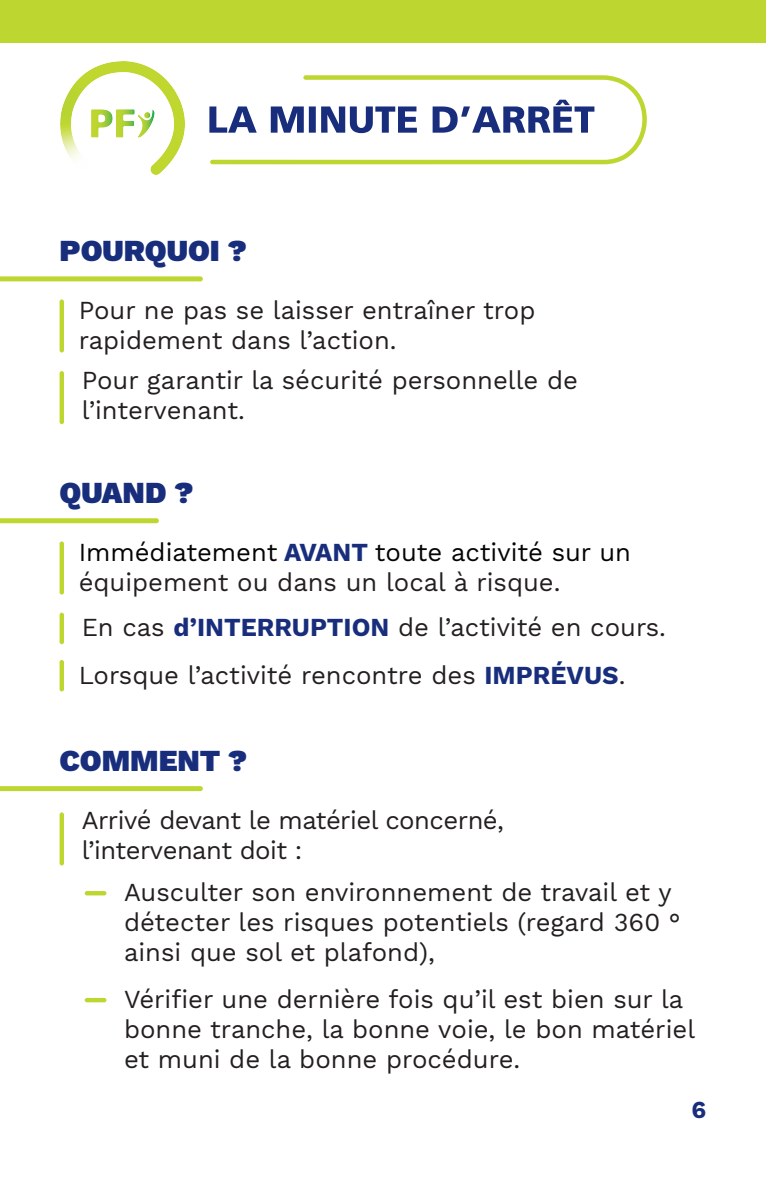
<style>
.page{position:relative;width:766px;height:1191px;background:#fff}
.page>*{position:absolute;margin:0;border:0;box-sizing:border-box;transform-origin:0 0}
.Sous_titres{font:900 30px "Work Sans";color:#182d7c}
.Body_text{font:25.5px/30px "Work Sans";color:#231f20}
.Body_text-2{font:25.5px/30px "Work Sans";letter-spacing:-.02em;color:#231f20}
.Mise_en_gras{font:25.5px "Work Sans";color:#040503}
.t1{font:700 24px "Work Sans";color:#182d7c}
.s1{font-weight:700;color:#182d7c}
</style>
<div class="page">
<hr style="left:60px;top:299px;width:4px;height:53px;background:#bed630;border-radius:2px">
<hr style="left:60px;top:371px;width:4px;height:53px;background:#bed630;border-radius:2px">
<hr style="left:60px;top:541px;width:4px;height:53px;background:#bed630;border-radius:2px">
<hr style="left:60px;top:812px;width:4px;height:53px;background:#bed630;border-radius:2px">
<svg style="left:210px;top:75px;width:437px;height:90px"></svg>
<svg style="left:209px;top:100px;width:385px;height:33px"></svg>
<img style="left:60px;top:62px;width:124px;height:112px">
<hr style="left:60px;top:612px;width:4px;height:32px;background:#bed630;border-radius:2px">
<hr style="left:60px;top:660px;width:4px;height:31px;background:#bed630;border-radius:2px">
<hr style="left:85px;top:891px;width:21px;height:4px;background:#bed630;border-radius:2px">
<hr style="left:85px;top:998px;width:21px;height:4px;background:#bed630;border-radius:2px">
<svg style="left:0;top:276px;width:203px;height:5px"></svg>
<svg style="left:0;top:786px;width:203px;height:5px"></svg>
<svg style="left:0;top:518px;width:159px;height:5px"></svg>
<div style="left:0;top:0;width:765px;height:43px;background:#bed630"></div>
<p class="Sous_titres" style="left:60px;top:233px;width:189px">POURQUOI ?</p>
<p class="Body_text" style="left:79px;top:296px;width:458px">Pour ne pas se laisser entraîner trop rapidement dans l’action.</p>
<p class="Body_text" style="left:82px;top:366px;width:497px">Pour garantir la sécurité personnelle de</p>
<p class="Body_text" style="left:82px;top:396px;width:165px">l’intervenant.</p>
<p class="Sous_titres" style="left:60px;top:475px;width:135px">QUAND ?</p>
<p class="Mise_en_gras" style="left:79px;top:537px;width:553px">Immédiatement <span class="s1">AVANT</span> toute activité sur un</p>
<p class="Body_text" style="left:79px;top:568px;width:483px">équipement ou dans un local à risque.</p>
<p class="Body_text" style="left:82px;top:613px;width:585px">En cas <span class="s1">d’INTERRUPTION</span> de l’activité en cours.</p>
<p class="Body_text" style="left:79px;top:661px;width:548px">Lorsque l’activité rencontre des <span class="s1">IMPRÉVUS</span>.</p>
<p class="Sous_titres" style="left:60px;top:743px;width:189px">COMMENT ?</p>
<p class="Body_text-2" style="left:82px;top:806px;width:424px">Arrivé devant le matériel concerné, l’intervenant doit :</p>
<p class="Body_text" style="left:124px;top:878px;width:558px">Ausculter son environnement de travail et y détecter les risques potentiels (regard 360 ° ainsi que sol et plafond),</p>
<p class="Body_text" style="left:124px;top:985px;width:572px">Vérifier une dernière fois qu’il est bien sur la bonne tranche, la bonne voie, le bon matériel et muni de la bonne procédure.</p>
<p class="t1" style="left:691px;top:1096px;width:16px">6</p>
</div>
